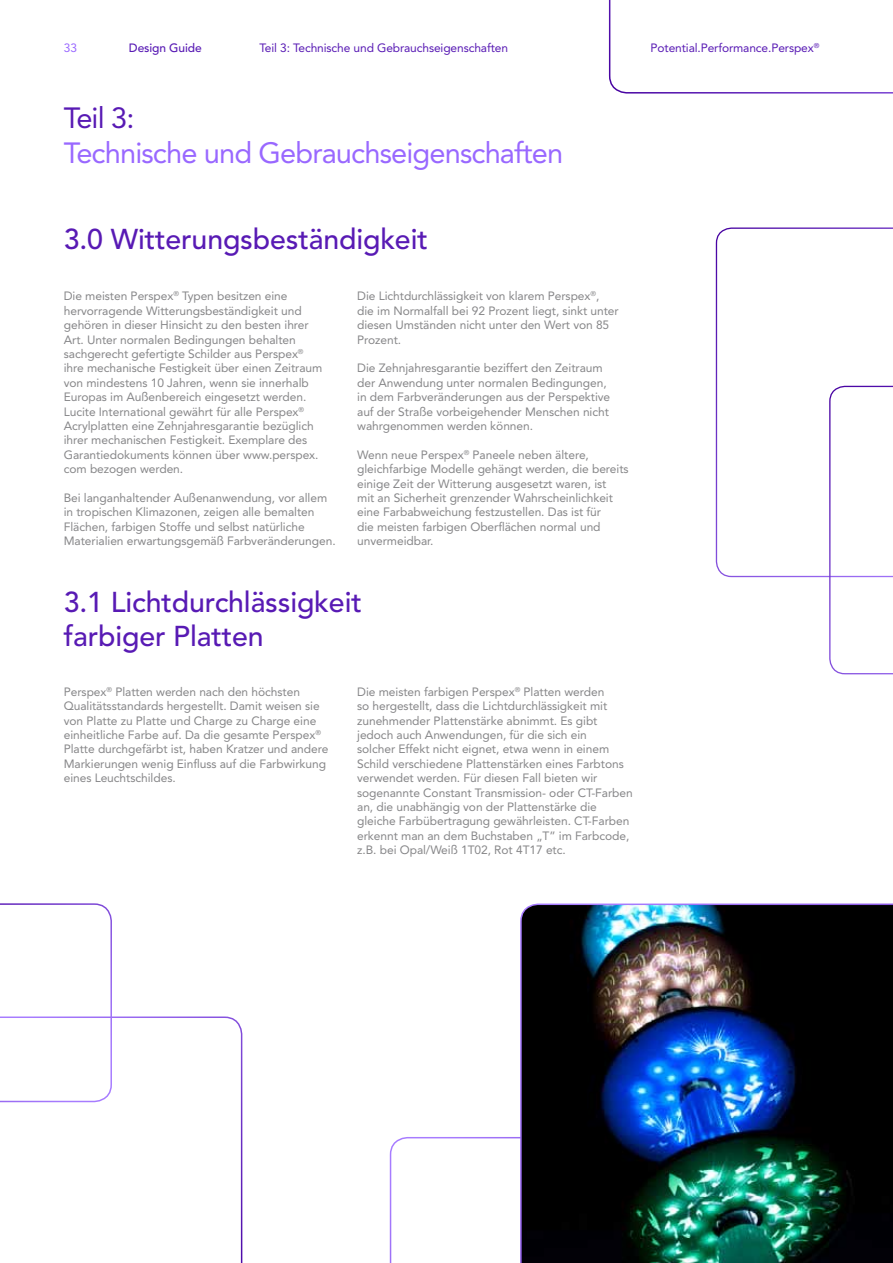
<style>
.page{position:relative;width:893px;height:1263px;background:#fff}
.page>*{position:absolute;margin:0;border:0;box-sizing:border-box;transform-origin:0 0}
.t1{font:29.1px "Avenir LT Std";letter-spacing:-.03em;color:#9968ff}
.t2{font:29.1px "Avenir LT Std";color:#581ab4}
.t3{font:500 28.5px/34.2px "Avenir LT Std";letter-spacing:-.005em;color:#581ab4}
.t4{font:12px/14.4px "Avenir LT Std";letter-spacing:-.005em;color:#868688}
.t5{font:12px "Avenir LT Std";letter-spacing:-.01em;color:#581ab4}
.t6{font:500 12px "Avenir LT Std";letter-spacing:-.01em;color:#581ab4}
.t7{font:12px "Avenir LT Std";color:#9968ff}
.t8{font:7.05px "Avenir LT Std";color:#581ab4}
</style>
<div class="page">
<svg style="left:390px;top:1137px;width:130px;height:126px"></svg>
<svg style="left:0;top:1016px;width:242px;height:247px"></svg>
<svg style="left:0;top:903px;width:112px;height:199px"></svg>
<svg style="left:716px;top:227px;width:177px;height:350px"></svg>
<svg style="left:829px;top:386px;width:64px;height:288px"></svg>
<svg style="left:609px;top:0;width:284px;height:94px"></svg>
<img style="left:520px;top:903px;width:373px;height:360px">
<p class="t7" style="left:64px;top:40px;width:15px">33</p>
<p class="t5" style="left:651px;top:40px;width:165px">Potential.Performance.Perspex</p>
<p class="t5" style="left:259px;top:40px;width:250px">Teil 3: Technische und Gebrauchseigenschaften</p>
<p class="t6" style="left:129px;top:41px;width:74px">Design Guide</p>
<p class="t8" style="left:814px;top:41px;width:7px">®</p>
<h1 class="t2" style="left:64px;top:101px;width:72px">Teil 3:</h1>
<h1 class="t1" style="left:64px;top:136px;width:501px">Technische und Gebrauchseigenschaften</h1>
<h2 class="t3" style="left:64px;top:223px;width:366px">3.0 Witterungsbeständigkeit</h2>
<p class="t4" style="left:64px;top:289px;width:260px">Die meisten Perspex<sup>®</sup> Typen besitzen eine hervorragende Witterungsbeständigkeit und gehören in dieser Hinsicht zu den besten ihrer Art. Unter normalen Bedingungen behalten sachgerecht gefertigte Schilder aus Perspex<sup>® </sup>ihre mechanische Festigkeit über einen Zeitraum von mindestens 10 Jahren, wenn sie innerhalb Europas im Außenbereich eingesetzt werden.<br>Lucite International gewährt für alle Perspex<sup>® </sup>Acrylplatten eine Zehnjahresgarantie bezüglich ihrer mechanischen Festigkeit. Exemplare des Garantiedokuments können über www.perspex. com bezogen werden.</p>
<p class="t4" style="left:64px;top:491px;width:273px">Bei langanhaltender Außenanwendung, vor allem in tropischen Klimazonen, zeigen alle bemalten Flächen, farbigen Stoffe und selbst natürliche Materialien erwartungsgemäß Farbveränderungen.</p>
<p class="t4" style="left:357px;top:289px;width:263px">Die Lichtdurchlässigkeit von klarem Perspex<sup>®</sup>, die im Normalfall bei 92 Prozent liegt, sinkt unter diesen Umständen nicht unter den Wert von 85<br>Prozent.</p>
<p class="t4" style="left:357px;top:361px;width:255px">Die Zehnjahresgarantie beziffert den Zeitraum der Anwendung unter normalen Bedingungen, in dem Farbveränderungen aus der Perspektive auf der Straße vorbeigehender Menschen nicht wahrgenommen werden können.</p>
<p class="t4" style="left:357px;top:447px;width:273px">Wenn neue Perspex<sup>®</sup> Paneele neben ältere, gleichfarbige Modelle gehängt werden, die bereits einige Zeit der Witterung ausgesetzt waren, ist<br>mit an Sicherheit grenzender Wahrscheinlichkeit eine Farbabweichung festzustellen. Das ist für<br>die meisten farbigen Oberflächen normal und unvermeidbar.</p>
<h2 class="t3" style="left:64px;top:585px;width:300px">3.1 Lichtdurchlässigkeit farbiger Platten</h2>
<p class="t4" style="left:64px;top:684px;width:266px">Perspex<sup>®</sup> Platten werden nach den höchsten Qualitätsstandards hergestellt. Damit weisen sie von Platte zu Platte und Charge zu Charge eine einheitliche Farbe auf. Da die gesamte Perspex<sup>® </sup>Platte durchgefärbt ist, haben Kratzer und andere Markierungen wenig Einfluss auf die Farbwirkung eines Leuchtschildes.</p>
<p class="t4" style="left:357px;top:684px;width:277px">Die meisten farbigen Perspex<sup>®</sup> Platten werden<br>so hergestellt, dass die Lichtdurchlässigkeit mit zunehmender Plattenstärke abnimmt. Es gibt jedoch auch Anwendungen, für die sich ein<br>solcher Effekt nicht eignet, etwa wenn in einem Schild verschiedene Plattenstärken eines Farbtons verwendet werden. Für diesen Fall bieten wir sogenannte Constant Transmission- oder CT-Farben an, die unabhängig von der Plattenstärke die gleiche Farbübertragung gewährleisten. CT-Farben erkennt man an dem Buchstaben „T” im Farbcode, z.B. bei Opal/Weiß 1T02, Rot 4T17 etc.</p>
</div>
